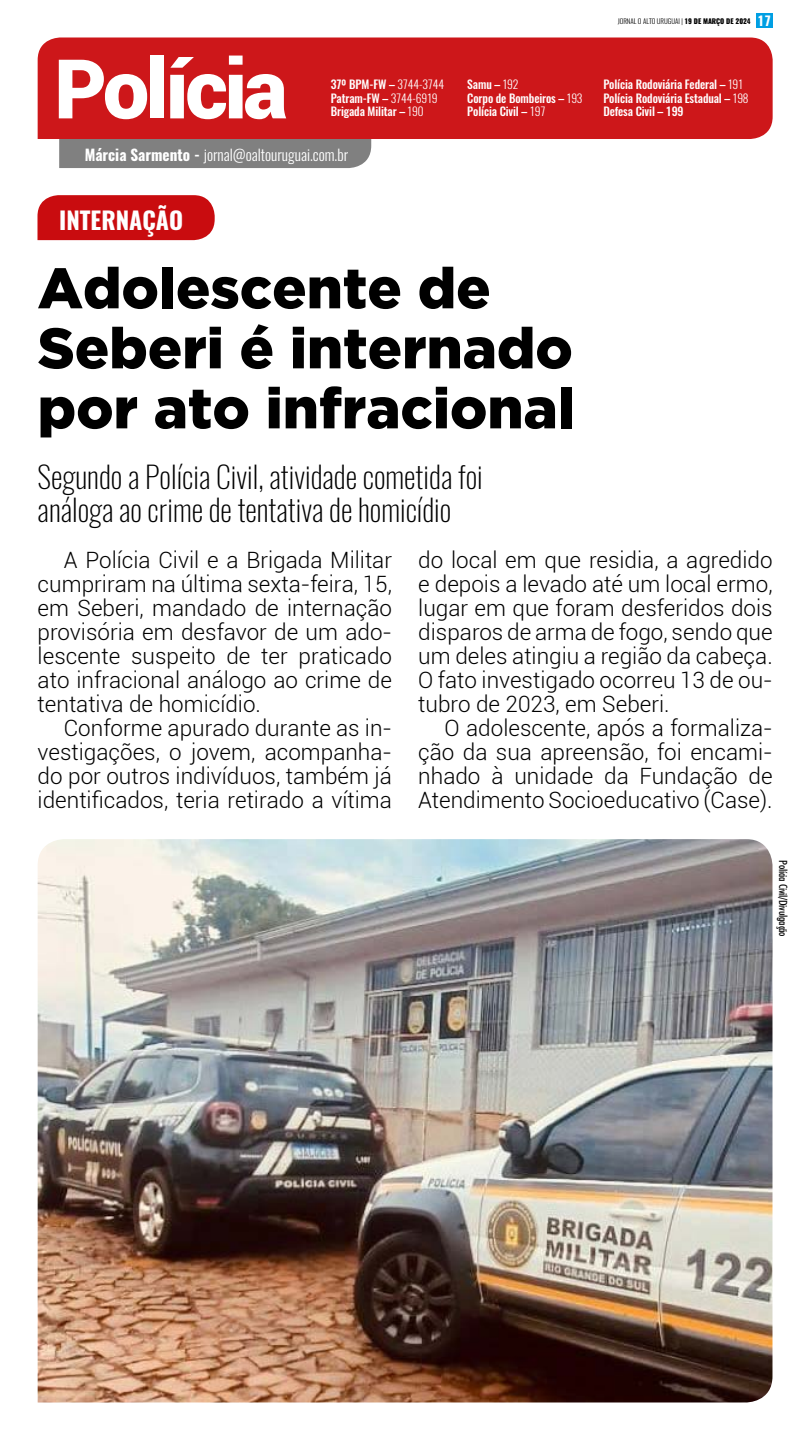
<style>
.page{position:relative;width:810px;height:1440px;background:#fff}
.page>*{position:absolute;margin:0;border:0;box-sizing:border-box;transform-origin:0 0}
.t1{font:900 82.5px "Roboto";letter-spacing:-.04em;color:#fff}
.t2{font:900 57px/60px "Gotham";color:#000}
.t3{font:200 30px/33px "Oswald";color:#000}
.t4{font:700 24px "Oswald";color:#fff}
.t5{font:300 22.5px/24px "Roboto";color:#000;text-align:justify}
.t6{font:300 15.15px "Oswald";color:#fff}
.t7{font:500 11.62px/13.4px "Oswald";letter-spacing:-.01em;color:#fff}
.t8{font:500 condensed 11.25px "Futura BT";letter-spacing:-.02em;color:#000}
.t9{font:300 6.98px "Oswald";color:#000}
.s1{font-weight:300}
.s2{font-weight:700}
.s3{font-weight:800}
.s4{font-weight:700;font-size:12.9px;color:#fff}
</style>
<div class="page">
<div style="left:756px;top:13px;width:16px;height:14px;background:#009fe3"></div>
<div style="left:59px;top:139px;width:312px;height:29px;background:#808080"></div>
<div style="left:38px;top:38px;width:735px;height:101px;background:#cd171a"></div>
<div style="left:38px;top:195px;width:177px;height:45px;background:#c90c0f"></div>
<img style="left:38px;top:839px;width:734px;height:563px">
<h1 class="t1" style="left:54px;top:31px;width:235px">Polícia</h1>
<p class="t7" style="left:331px;top:78px;width:115px">37º BPM-FW – <span class="s1">3744-3744<br></span>Patram-FW – <span class="s1">3744-6919<br></span>Brigada Militar – <span class="s1">190</span></p>
<p class="t7" style="left:467px;top:78px;width:117px">Samu – <span class="s1">192<br></span>Corpo de Bombeiros – <span class="s1">193<br></span>Polícia Civil – <span class="s1">197</span></p>
<p class="t6" style="left:85px;top:144px;width:265px"><span class="s2">Márcia Sarmento -</span> jornal@oaltouruguai.com.br</p>
<p class="t4" style="left:59px;top:203px;width:125px">INTERNAÇÃO</p>
<h2 class="t2" style="left:38px;top:257px;width:539px">Adolescente de<br>Seberi é internado por ato infracional</h2>
<h3 class="t3" style="left:38px;top:460px;width:447px">Segundo a Polícia Civil, atividade cometida foi análoga ao crime de tentativa de homicídio</h3>
<p class="t9" style="left:618px;top:16px;width:155px">JORNAL O ALTO URUGUAI | <span class="s3">19 DE MARÇO DE 2024</span> <span class="s4">17</span></p>
<p class="t7" style="left:603px;top:78px;width:147px">Polícia Rodoviária Federal – <span class="s1">191<br></span>Polícia Rodoviária Estadual – <span class="s1">198<br></span>Defesa Civil – 199</p>
<p class="t5" style="left:38px;top:548px;width:356px;text-indent:26px">A Polícia Civil e a Brigada Militar cumpriram na última sexta-feira, 15, em Seberi, mandado de internação provisória em desfavor de um ado&shy;lescente suspeito de ter praticado ato infracional análogo ao crime de tentativa de homicídio.</p>
<p class="t5" style="left:38px;top:716px;width:356px;text-indent:26px">Conforme apurado durante as in&shy;vestigações, o jovem, acompanha&shy;do por outros indivíduos, também já identificados, teria retirado a vítima</p>
<p class="t5" style="left:418px;top:548px;width:356px">do local em que residia, a agredido e depois a levado até um local ermo, lugar em que foram desferidos dois disparos de arma de fogo, sendo que um deles atingiu a região da cabeça.<br>O fato investigado ocorreu 13 de ou&shy;tubro de 2023, em Seberi.</p>
<p class="t5" style="left:418px;top:716px;width:356px;text-indent:26px">O adolescente, após a formaliza&shy;ção da sua apreensão, foi encami&shy;nhado à unidade da Fundação de Atendimento Socioeducativo (Case).</p>
<p class="t8" style="left:790px;top:860px;width:78px;rotate:90deg">Polícia Civil/Divulgação</p>
</div>
